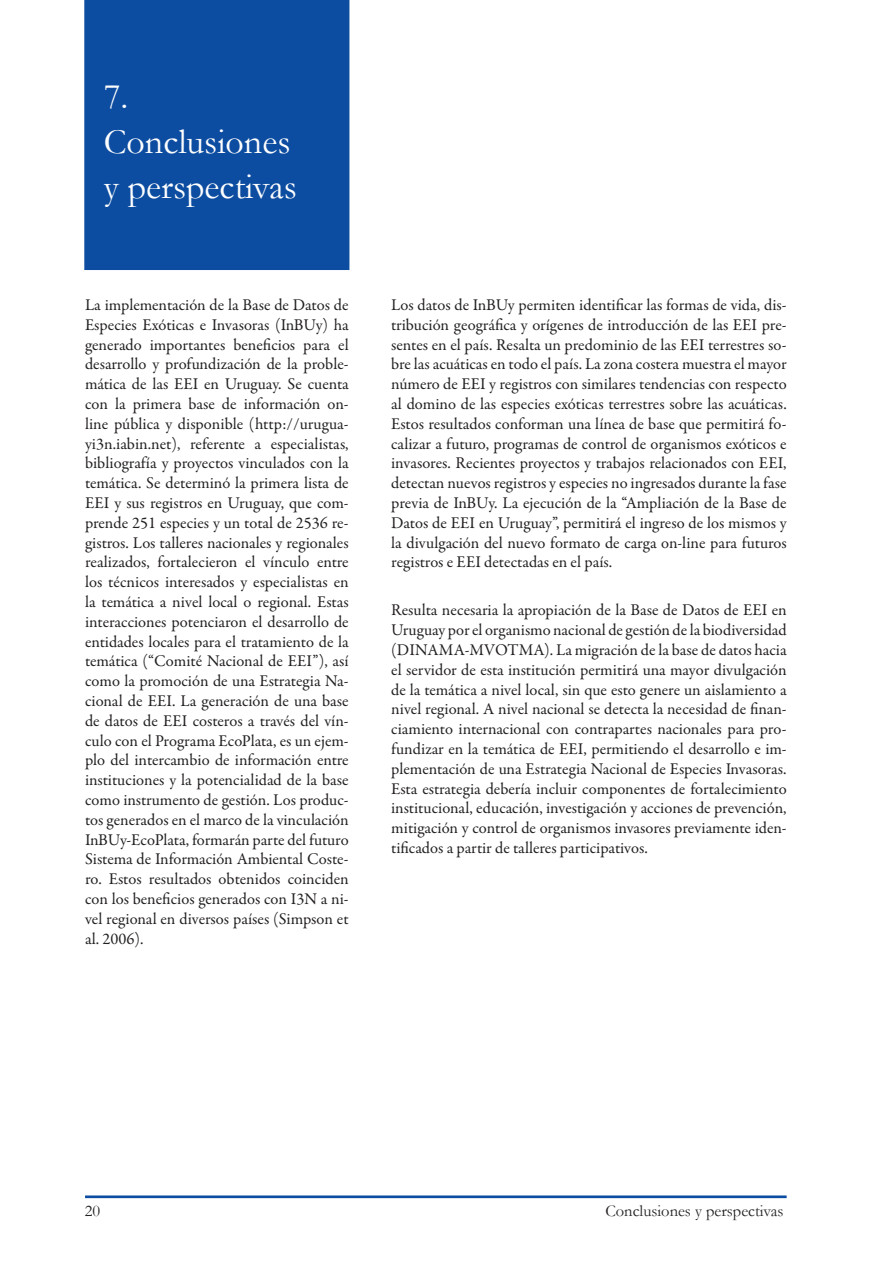
<style>
.page{position:relative;width:893px;height:1263px;background:#fff}
.page>*{position:absolute;margin:0;border:0;box-sizing:border-box;transform-origin:0 0}
.t1{font:36px/45px "Garamond";color:#fff}
.t2{font:16.5px/19.8px "Garamond Premr Pro";color:#231f20;text-align:justify}
.t3{font:16.5px "Garamond";color:#231f20}
</style>
<div class="page">
<hr style="left:85px;top:1195px;width:702px;height:3px;background:#0d4da1">
<div style="left:84px;top:0;width:265px;height:270px;background:#0d4da1"></div>
<h1 class="t1" style="left:104px;top:73px;width:195px">7.<br>Conclusiones y perspectivas</h1>
<p class="t2" style="left:85px;top:295px;width:265px">La implementación de la Base de Datos de Especies Exóticas e Invasoras (InBUy) ha generado importantes beneficios para el desarrollo y profundización de la proble&shy;mática de las EEI en Uruguay. Se cuenta con la primera base de información on&shy;line pública y disponible (http://urugua&shy;yi3n.iabin.net), referente a especialistas, bibliografía y proyectos vinculados con la temática. Se determinó la primera lista de EEI y sus registros en Uruguay, que com&shy;prende 251 especies y un total de 2536 re&shy;gistros. Los talleres nacionales y regionales realizados, fortalecieron el vínculo entre los técnicos interesados y especialistas en la temática a nivel local o regional. Estas interacciones potenciaron el desarrollo de entidades locales para el tratamiento de la temática (“Comité Nacional de EEI”), así como la promoción de una Estrategia Na&shy;cional de EEI. La generación de una base de datos de EEI costeros a través del vín&shy;culo con el Programa EcoPlata, es un ejem&shy;plo del intercambio de información entre instituciones y la potencialidad de la base como instrumento de gestión. Los produc&shy;tos generados en el marco de la vinculación InBUy-EcoPlata, formarán parte del futuro Sistema de Información Ambiental Coste&shy;ro. Estos resultados obtenidos coinciden con los beneficios generados con I3N a ni&shy;vel regional en diversos países (Simpson et al. 2006).</p>
<p class="t2" style="left:391px;top:295px;width:397px">Los datos de InBUy permiten identificar las formas de vida, dis&shy;tribución geográfica y orígenes de introducción de las EEI pre&shy;sentes en el país. Resalta un predominio de las EEI terrestres so&shy;bre las acuáticas en todo el país. La zona costera muestra el mayor número de EEI y registros con similares tendencias con respecto al domino de las especies exóticas terrestres sobre las acuáticas.<br>Estos resultados conforman una línea de base que permitirá fo&shy;calizar a futuro, programas de control de organismos exóticos e invasores. Recientes proyectos y trabajos relacionados con EEI, detectan nuevos registros y especies no ingresados durante la fase previa de InBUy. La ejecución de la “Ampliación de la Base de Datos de EEI en Uruguay”, permitirá el ingreso de los mismos y la divulgación del nuevo formato de carga on-line para futuros registros e EEI detectadas en el país.</p>
<p class="t2" style="left:391px;top:601px;width:397px">Resulta necesaria la apropiación de la Base de Datos de EEI en Uruguay por el organismo nacional de gestión de la biodiversidad (DINAMA-MVOTMA). La migración de la base de datos hacia el servidor de esta institución permitirá una mayor divulgación de la temática a nivel local, sin que esto genere un aislamiento a nivel regional. A nivel nacional se detecta la necesidad de finan&shy;ciamiento internacional con contrapartes nacionales para pro&shy;fundizar en la temática de EEI, permitiendo el desarrollo e im&shy;plementación de una Estrategia Nacional de Especies Invasoras.<br>Esta estrategia debería incluir componentes de fortalecimiento institucional, educación, investigación y acciones de prevención, mitigación y control de organismos invasores previamente iden&shy;tificados a partir de talleres participativos.</p>
<p class="t3" style="left:85px;top:1200px;width:17px">20</p>
<p class="t3" style="left:605px;top:1200px;width:180px">Conclusiones y perspectivas</p>
</div>
